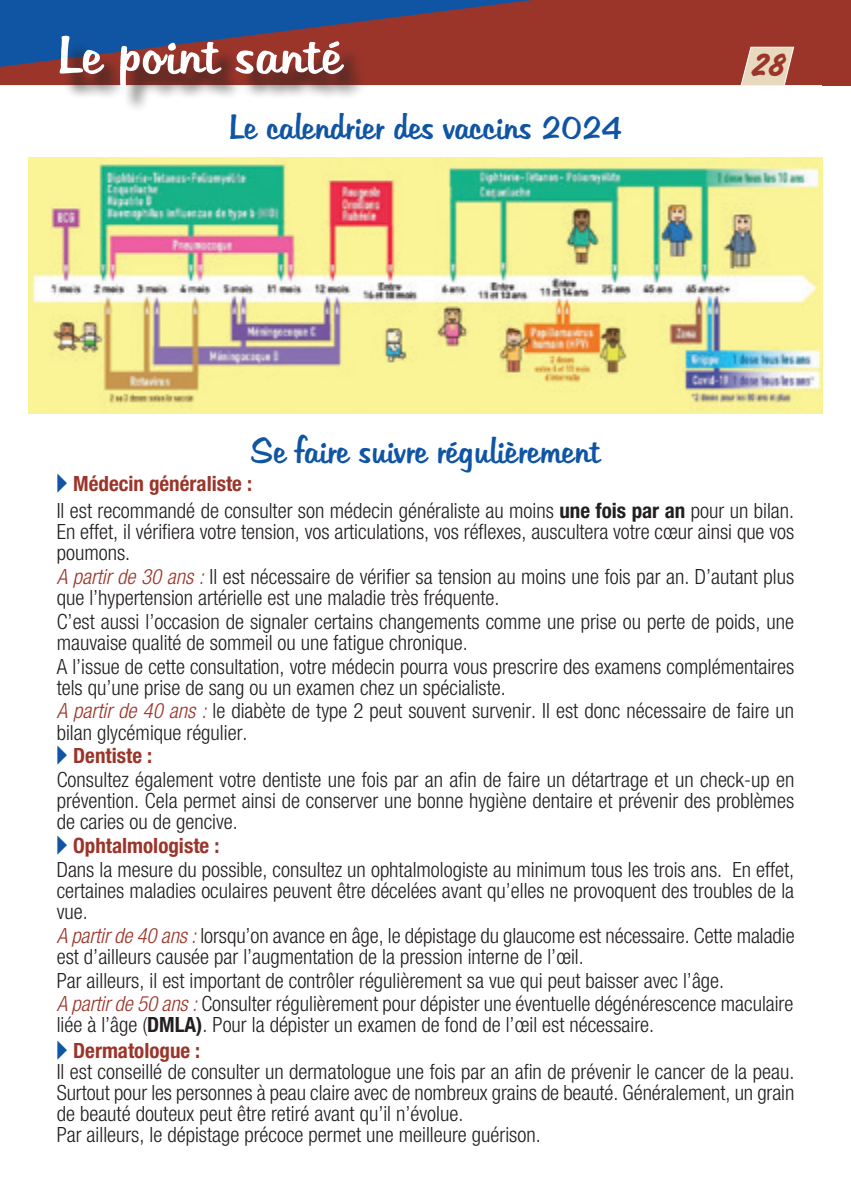
<style>
.page{position:relative;width:851px;height:1191px;background:#fff}
.page>*{position:absolute;margin:0;border:0;box-sizing:border-box;transform-origin:0 0}
.t1{font:52px "Hudson";color:#fff}
.t2{font:34px "Hudson";color:#1055a4;scale:.95 1}
.t3{font:700 32px "Bellamy";color:#9b352a}
.t4{font:300 condensed 21px/21px "Helvetica Neue";color:#231f20}
.s1{font-family:"Newspaper Pi BT";font-weight:400;font-stretch:normal;font-size:22px;color:#1055a4}
.s2{font-weight:700;color:#9b352a}
.s3{font-weight:700}
.s4{font-style:italic;color:#9b352a}
</style>
<div class="page">
<svg style="left:0;top:0;width:822px;height:85px;background:#703e4e"></svg>
<div style="left:64px;top:39px;width:304px;height:73px;background:#231f20;opacity:.75"></div>
<svg style="left:739px;top:46px;width:55px;height:40px;background:#d8b8a3"></svg>
<svg style="left:850px;top:0;width:1px;height:85px"></svg>
<div style="left:822px;top:0;width:28px;height:85px;background:#9b352a"></div>
<img style="left:28px;top:157px;width:794px;height:257px">
<h1 class="t1" style="left:57px;top:26px;width:286px">Le point santé</h1>
<h2 class="t2" style="left:228px;top:108px;width:416px">Le calendrier des vaccins 2024</h2>
<h3 class="t3" style="left:750px;top:45px;width:36px">28</h3>
<h2 class="t2" style="left:251px;top:432px;width:369px">Se faire suivre régulièrement</h2>
<p class="t4" style="left:57px;top:470px;width:739px;line-height:26.6px"><span class="s1">V</span> <span class="s2">Médecin généraliste :<br></span>Il est recommandé de consulter son médecin généraliste au moins <span class="s3">une fois par an</span> pour un bilan.</p>
<p class="t4" style="left:57px;top:521px;width:739px">En effet, il vérifiera votre tension, vos articulations, vos réflexes, auscultera votre cœur ainsi que vos poumons.</p>
<p class="t4" style="left:57px;top:566px;width:739px"><span class="s4">A partir de 30 ans :</span> Il est nécessaire de vérifier sa tension au moins une fois par an. D’autant plus que l’hypertension artérielle est une maladie très fréquente.</p>
<p class="t4" style="left:57px;top:610px;width:738px">C’est aussi l’occasion de signaler certains changements comme une prise ou perte de poids, une mauvaise qualité de sommeil ou une fatigue chronique.</p>
<p class="t4" style="left:57px;top:655px;width:738px">A l’issue de cette consultation, votre médecin pourra vous prescrire des examens complémentaires tels qu’une prise de sang ou un examen chez un spécialiste.</p>
<p class="t4" style="left:57px;top:700px;width:738px"><span class="s4">A partir de 40 ans :</span> le diabète de type 2 peut souvent survenir. Il est donc nécessaire de faire un bilan glycémique régulier.</p>
<p class="t4" style="left:57px;top:744px;width:739px;line-height:23.8px"><span class="s1">V</span> <span class="s2">Dentiste :<br></span>Consultez également votre dentiste une fois par an afin de faire un détartrage et un check-up en</p>
<p class="t4" style="left:57px;top:790px;width:738px">prévention. Cela permet ainsi de conserver une bonne hygiène dentaire et prévenir des problèmes de caries ou de gencive.</p>
<p class="t4" style="left:57px;top:833px;width:739px;line-height:23.8px"><span class="s1">V</span> <span class="s2">Ophtalmologiste :<br></span>Dans la mesure du possible, consultez un ophtalmologiste au minimum tous les trois ans. En effet,</p>
<p class="t4" style="left:57px;top:879px;width:739px">certaines maladies oculaires peuvent être décelées avant qu’elles ne provoquent des troubles de la vue.</p>
<p class="t4" style="left:57px;top:924px;width:739px"><span class="s4">A partir de 40 ans :</span> lorsqu’on avance en âge, le dépistage du glaucome est nécessaire. Cette maladie est d’ailleurs causée par l’augmentation de la pression interne de l’œil.</p>
<p class="t4" style="left:57px;top:968px;width:738px;line-height:23.8px">Par ailleurs, il est important de contrôler régulièrement sa vue qui peut baisser avec l’âge.<br><span class="s4">A partir de 50 ans :</span> Consulter régulièrement pour dépister une éventuelle dégénérescence maculaire</p>
<p class="t4" style="left:57px;top:1012px;width:599px;line-height:25.4px">liée à l’âge (<span class="s3">DMLA)</span>. Pour la dépister un examen de fond de l’œil est nécessaire.<br><span class="s1">V</span> <span class="s2">Dermatologue :</span></p>
<p class="t4" style="left:57px;top:1060px;width:739px">Il est conseillé de consulter un dermatologue une fois par an afin de prévenir le cancer de la peau.<br>Surtout pour les personnes à peau claire avec de nombreux grains de beauté. Généralement, un grain de beauté douteux peut être retiré avant qu’il n’évolue.<br>Par ailleurs, le dépistage précoce permet une meilleure guérison.</p>
</div>
